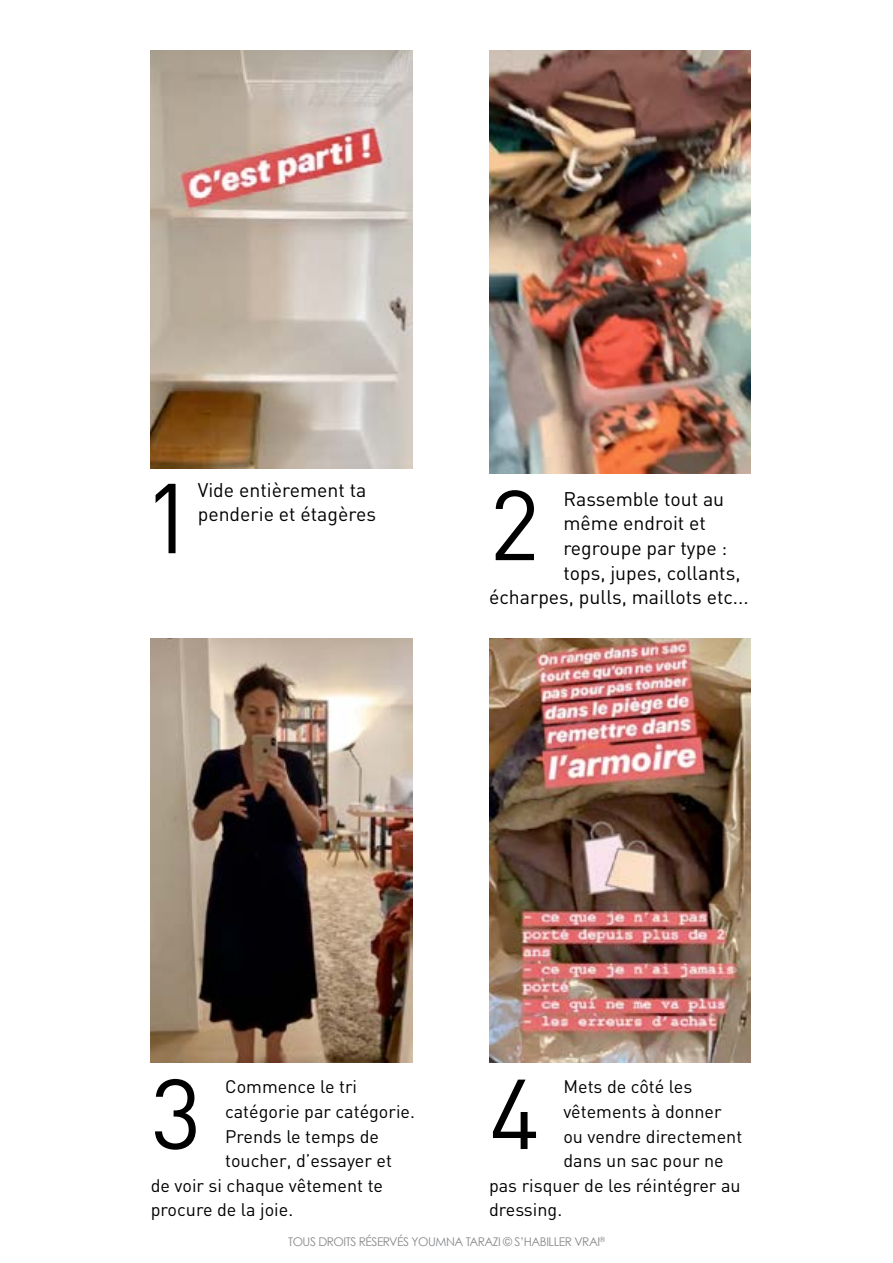
<style>
.page{position:relative;width:893px;height:1263px;background:#fff}
.page>*{position:absolute;margin:0;border:0;box-sizing:border-box;transform-origin:0 0}
.t1{font:97.5px "DIN";color:#000}
.t2{font:19.5px/24.6px "DIN";color:#000}
.t3{font:18px "DIN";color:#000}
.t4{font:12px "Century Gothic";letter-spacing:-.04em;color:#888a8d}
</style>
<div class="page">
<img style="left:151px;top:50px;width:261px;height:419px">
<img style="left:151px;top:639px;width:261px;height:423px">
<img style="left:489px;top:50px;width:261px;height:423px">
<img style="left:489px;top:639px;width:261px;height:423px">
<p class="t2" style="left:198px;top:477px;width:180px">Vide entièrement ta penderie et étagères</p>
<p class="t2" style="left:563px;top:486px;width:162px">Rassemble tout au</p>
<h1 class="t1" style="left:143px;top:457px;width:52px">1</h1>
<h1 class="t1" style="left:489px;top:464px;width:52px">2</h1>
<p class="t2" style="left:563px;top:511px;width:144px">même endroit et</p>
<p class="t2" style="left:563px;top:535px;width:165px">regroupe par type :</p>
<p class="t2" style="left:563px;top:560px;width:179px">tops, jupes, collants,</p>
<p class="t2" style="left:489px;top:584px;width:261px">écharpes, pulls, maillots etc...</p>
<h1 class="t1" style="left:151px;top:1053px;width:52px">3</h1>
<h1 class="t1" style="left:489px;top:1053px;width:52px">4</h1>
<p class="t3" style="left:563px;top:1076px;width:130px">M ets de côté les</p>
<p class="t3" style="left:563px;top:1100px;width:160px">vêtements à donner</p>
<p class="t3" style="left:563px;top:1125px;width:180px">ou vendre directement</p>
<p class="t3" style="left:563px;top:1149px;width:162px">dans un sac pour ne</p>
<p class="t3" style="left:489px;top:1174px;width:253px">pas risquer de les réintégrer au</p>
<p class="t3" style="left:489px;top:1199px;width:75px">dressing.</p>
<p class="t3" style="left:225px;top:1076px;width:133px">Commence le tri</p>
<p class="t3" style="left:225px;top:1100px;width:191px">catégorie par catégorie.</p>
<p class="t3" style="left:225px;top:1125px;width:155px">Prends le temps de</p>
<p class="t3" style="left:225px;top:1149px;width:168px">toucher, d’essayer et</p>
<p class="t3" style="left:151px;top:1174px;width:234px">de voir si chaque vêtement te</p>
<p class="t3" style="left:151px;top:1199px;width:144px">procure de la joie.</p>
<p class="t4" style="left:288px;top:1235px;width:318px">TOUS DROITS RÉSERVÉS YOUMNA TARAZI © S’HABILLER VRAI<sup>®</sup></p>
</div>
